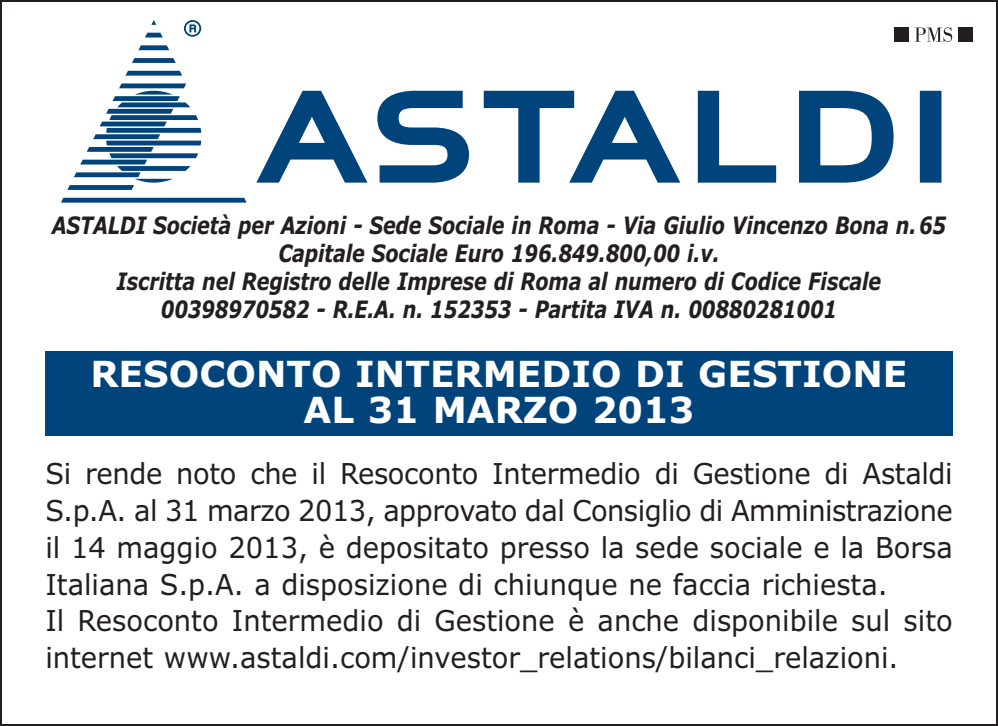
<style>
.page{position:relative;width:998px;height:726px;background:#fff}
.page>*{position:absolute;margin:0;border:0;box-sizing:border-box;transform-origin:0 0}
.t1{font:700 36px/36px "Verdana";color:#fff;text-align:center}
.t2{font:28.8px/36.8px "Verdana";color:#231f20;scale:.95 1}
.t3{font:italic 700 24px/28px "Verdana";letter-spacing:-.005em;color:#231f20;text-align:center;scale:.8 1}
</style>
<div class="page">
<svg style="left:941px;top:27px;width:11px;height:15px"></svg>
<div style="left:958px;top:27px;width:15px;height:15px;background:#231f20"></div>
<div style="left:45px;top:351px;width:907px;height:84px;background:#00447b"></div>
<svg style="left:61px;top:20px;width:880px;height:183px"></svg>
<p class="t3" style="left:52px;top:214px;width:1119px">ASTALDI Società per Azioni - Sede Sociale in Roma - Via Giulio Vincenzo Bona n. 65<br>Capitale Sociale Euro 196.849.800,00 i.v.<br>Iscritta nel Registro delle Imprese di Roma al numero di Codice Fiscale 00398970582 - R.E.A. n. 152353 - Partita IVA n. 00880281001</p>
<p class="t1" style="left:90px;top:356px;width:818px">RESOCONTO INTERMEDIO DI GESTIONE<br>AL 31 MARZO 2013</p>
<p class="t2" style="left:45px;top:458px;width:957px">Si rende noto che il Resoconto Intermedio di Gestione di Astaldi S.p.A. al 31 marzo 2013, approvato dal Consiglio di Amministrazione il 14 maggio 2013, è depositato presso la sede sociale e la Borsa Italiana S.p.A. a disposizione di chiunque ne faccia richiesta.<br>Il Resoconto Intermedio di Gestione è anche disponibile sul sito internet www.astaldi.com/investor_relations/bilanci_relazioni.</p>
</div>
